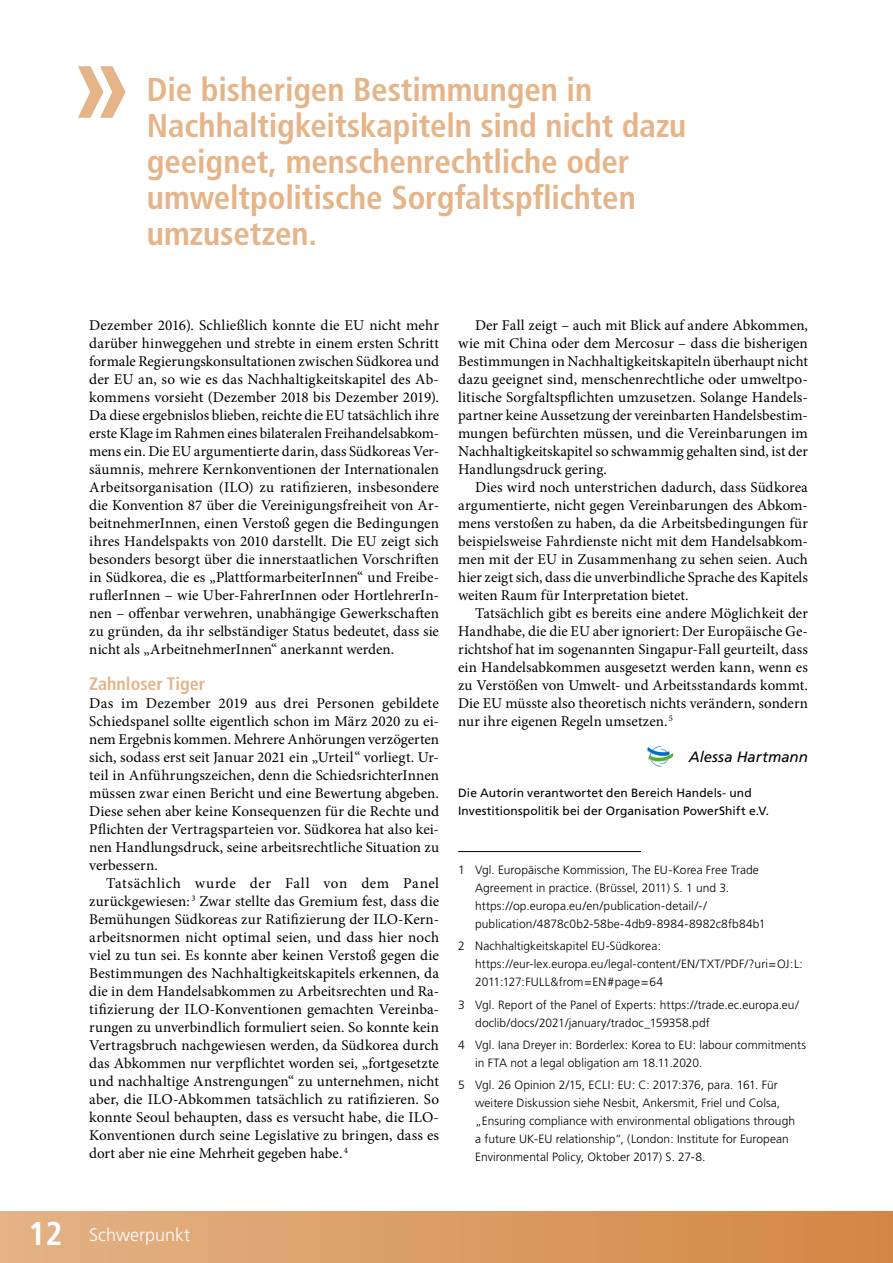
<style>
.page{position:relative;width:893px;height:1263px;background:#fff}
.page>*{position:absolute;margin:0;border:0;box-sizing:border-box;transform-origin:0 0}
.t1{font:700 condensed 33px/36px "Frutiger";letter-spacing:-.005em;color:#e5b489}
.t2{font:700 condensed 18px "Frutiger";color:#e5b489}
.t3{font:300 18px "Frutiger";color:#fff}
.t4{font:15px/18px "Minion Pro";color:#000;text-align:justify}
.t5{font:italic 15px "Frutiger";color:#000}
.t6{font:300 12px/18px "Frutiger";letter-spacing:.005em;color:#000}
.t7{font:12px/18px "Frutiger";letter-spacing:.01em;color:#000}
.s1{font-weight:700;font-stretch:condensed;font-size:33px}
</style>
<div class="page">
<svg style="left:647px;top:746px;width:26px;height:21px"></svg>
<hr style="left:458px;top:851px;width:183px;height:1px;background:#000">
<svg style="left:78px;top:66px;width:48px;height:52px"></svg>
<div style="left:0;top:1212px;width:893px;height:51px;background:linear-gradient(to right,#e4b386,#d38644)"></div>
<h1 class="t1" style="left:147px;top:72px;width:541px">Die bisherigen Bestimmungen in<br>Nachhaltigkeitskapiteln sind nicht dazu geeignet, menschenrechtliche oder umweltpolitische Sorgfaltspflichten umzusetzen.</h1>
<p class="t4" style="left:89px;top:316px;width:351px">Dezember 2016). Schließlich konnte die EU nicht mehr darüber hinweggehen und strebte in einem ersten Schritt formale Regierungskonsultationen zwischen Südkorea und der EU an, so wie es das Nachhaltigkeitskapitel des Ab&shy;kommens vorsieht (Dezember 2018 bis Dezember 2019).<br>Da diese ergebnislos blieben, reichte die EU tatsächlich ihre erste Klage im Rahmen eines bilateralen Freihandelsabkom&shy;mens ein. Die EU argumentierte darin, dass Südkoreas Ver&shy;säumnis, mehrere Kernkonventionen der Internationalen Arbeitsorganisation (ILO) zu ratifizieren, insbesondere die Konvention 87 über die Vereinigungsfreiheit von Ar&shy;beitnehmerInnen, einen Verstoß gegen die Bedingungen ihres Handelspakts von 2010 darstellt. Die EU zeigt sich besonders besorgt über die innerstaatlichen Vorschriften in Südkorea, die es „PlattformarbeiterInnen“ und Freibe&shy;ruflerInnen – wie Uber-FahrerInnen oder HortlehrerIn&shy;nen – offenbar verwehren, unabhängige Gewerkschaften zu gründen, da ihr selbständiger Status bedeutet, dass sie nicht als „ArbeitnehmerInnen“ anerkannt werden.</p>
<p class="t2" style="left:89px;top:673px;width:117px">Zahnloser Tiger</p>
<p class="t4" style="left:89px;top:694px;width:351px">Das im Dezember 2019 aus drei Personen gebildete Schiedspanel sollte eigentlich schon im März 2020 zu ei&shy;nem Ergebnis kommen. Mehrere Anhörungen verzögerten sich, sodass erst seit Januar 2021 ein „Urteil“ vorliegt. Ur&shy;teil in Anführungszeichen, denn die SchiedsrichterInnen müssen zwar einen Bericht und eine Bewertung abgeben.<br>Diese sehen aber keine Konsequenzen für die Rechte und Pflichten der Vertragsparteien vor. Südkorea hat also kei&shy;nen Handlungsdruck, seine arbeitsrechtliche Situation zu verbessern.</p>
<p class="t4" style="left:89px;top:874px;width:351px;text-indent:17px">Tatsächlich wurde der Fall von dem Panel zurückgewiesen: <sup>3</sup> Zwar stellte das Gremium fest, dass die Bemühungen Südkoreas zur Ratifizierung der ILO-Kern&shy;arbeitsnormen nicht optimal seien, und dass hier noch viel zu tun sei. Es konnte aber keinen Verstoß gegen die Bestimmungen des Nachhaltigkeitskapitels erkennen, da die in dem Handelsabkommen zu Arbeitsrechten und Ra&shy;tifizierung der ILO-Konventionen gemachten Vereinba&shy;rungen zu unverbindlich formuliert seien. So konnte kein Vertragsbruch nachgewiesen werden, da Südkorea durch das Abkommen nur verpflichtet worden sei, „fortgesetzte und nachhaltige Anstrengungen“ zu unternehmen, nicht aber, die ILO-Abkommen tatsächlich zu ratifizieren. So konnte Seoul behaupten, dass es versucht habe, die ILO-Konventionen durch seine Legislative zu bringen, dass es dort aber nie eine Mehrheit gegeben habe. <sup>4</sup></p>
<p class="t4" style="left:458px;top:316px;width:351px;text-indent:17px">Der Fall zeigt – auch mit Blick auf andere Abkommen, wie mit China oder dem Mercosur – dass die bisherigen Bestimmungen in Nachhaltigkeitskapiteln überhaupt nicht dazu geeignet sind, menschenrechtliche oder umweltpo&shy;litische Sorgfaltspflichten umzusetzen. Solange Handels&shy;partner keine Aussetzung der vereinbarten Handelsbestim&shy;mungen befürchten müssen, und die Vereinbarungen im Nachhaltigkeitskapitel so schwammig gehalten sind, ist der Handlungsdruck gering.</p>
<p class="t4" style="left:458px;top:478px;width:351px;text-indent:17px">Dies wird noch unterstrichen dadurch, dass Südkorea argumentierte, nicht gegen Vereinbarungen des Abkom&shy;mens verstoßen zu haben, da die Arbeitsbedingungen für beispielsweise Fahrdienste nicht mit dem Handelsabkom&shy;men mit der EU in Zusammenhang zu sehen seien. Auch hier zeigt sich, dass die unverbindliche Sprache des Kapitels weiten Raum für Interpretation bietet.</p>
<p class="t4" style="left:458px;top:604px;width:351px;text-indent:17px">Tatsächlich gibt es bereits eine andere Möglichkeit der Handhabe, die die EU aber ignoriert: Der Europäische Ge&shy;richtshof hat im sogenannten Singapur-Fall geurteilt, dass ein Handelsabkommen ausgesetzt werden kann, wenn es zu Verstößen von Umwelt- und Arbeitsstandards kommt.<br>Die EU müsste also theoretisch nichts verändern, sondern nur ihre eigenen Regeln umsetzen. <sup>5</sup></p>
<p class="t5" style="left:689px;top:748px;width:121px">Alessa Hartmann</p>
<p class="t7" style="left:458px;top:783px;width:313px">Die Autorin verantwortet den Bereich Handels- und<br>Investitionspolitik bei der Organisation PowerShift e.V.</p>
<p class="t6" style="left:475px;top:861px;width:292px;text-indent:-17px">1 Vgl. Europäische Kommission, The EU-Korea Free Trade Agreement in practice. (Brüssel, 2011) S. 1 und 3. https://op.europa.eu/en/publication-detail/-/ publication/4878c0b2-58be-4db9-8984-8982c8fb84b1</p>
<p class="t6" style="left:475px;top:937px;width:329px;text-indent:-17px">2 Nachhaltigkeitskapitel EU-Südkorea: https://eur-lex.europa.eu/legal-content/EN/TXT/PDF/?uri=OJ:L:<br>2011:127:FULL&amp;from=EN#page=64</p>
<p class="t6" style="left:475px;top:996px;width:325px;text-indent:-17px">3 Vgl. Report of the Panel of Experts: https://trade.ec.europa.eu/ doclib/docs/2021/january/tradoc_159358.pdf</p>
<p class="t6" style="left:475px;top:1036px;width:333px;text-indent:-17px">4 Vgl. Iana Dreyer in: Borderlex: Korea to EU: labour commitments in FTA not a legal obligation am 18.11.2020.</p>
<p class="t6" style="left:475px;top:1076px;width:321px;text-indent:-17px">5 Vgl. 26 Opinion 2/15, ECLI: EU: C: 2017:376, para. 161. Für weitere Diskussion siehe Nesbit, Ankersmit, Friel und Colsa, „Ensuring compliance with environmental obligations through a future UK-EU relationship“, (London: Institute for European Environmental Policy, Oktober 2017) S. 27-8.</p>
<p class="t3" style="left:28px;top:1225px;width:163px"><span class="s1">12</span> Schwerpunkt</p>
</div>
